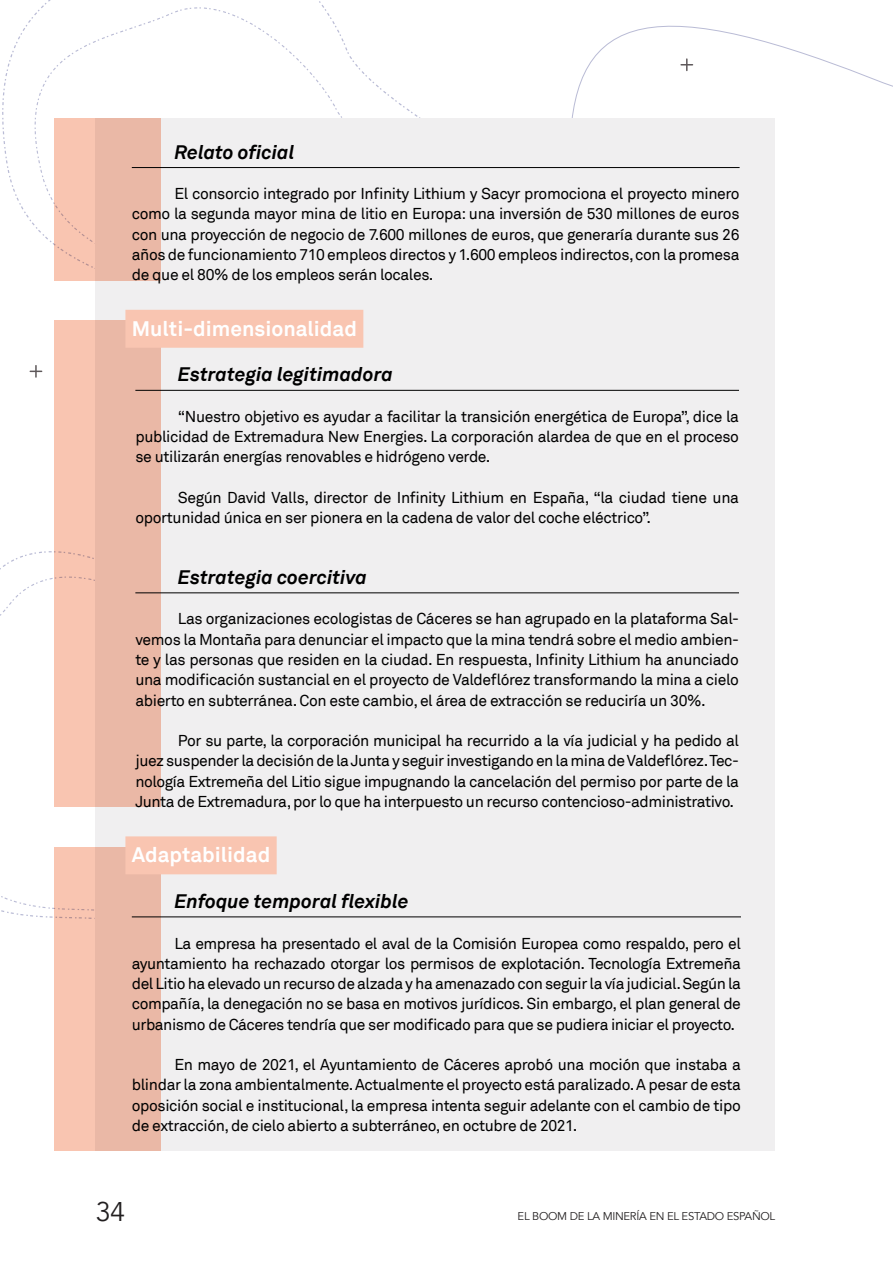
<style>
.page{position:relative;width:893px;height:1263px;background:#fff}
.page>*{position:absolute;margin:0;border:0;box-sizing:border-box;transform-origin:0 0}
.t1{font:27px "Avenir";color:#221f20}
.t2{font:700 21px "Akkurat";color:#fff}
.t3{font:italic 700 19.5px "Akkurat";color:#000}
.t4{font:15.75px/20.2px "Akkurat";letter-spacing:-.025em;color:#000;text-align:justify}
.t5{font:11.25px "Avenir";letter-spacing:-.025em;color:#221f20}
</style>
<div class="page">
<svg style="left:681px;top:59px;width:11px;height:11px"></svg>
<svg style="left:30px;top:366px;width:12px;height:11px"></svg>
<div style="left:96px;top:118px;width:679px;height:1033px;background:#f0eff0"></div>
<hr style="left:132px;top:167px;width:608px;height:1px;background:#000">
<div style="left:54px;top:118px;width:106px;height:162px;background:linear-gradient(to right,#fac6b2,#e5b4a3)"></div>
<div style="left:54px;top:847px;width:106px;height:304px;background:linear-gradient(to right,#fbc6b2,#e5b4a2)"></div>
<div style="left:54px;top:321px;width:106px;height:486px;background:linear-gradient(to right,#fbc6b2,#e5b4a2)"></div>
<div style="left:125px;top:310px;width:238px;height:38px;background:#f9c5b1"></div>
<hr style="left:135px;top:390px;width:604px;height:1px;background:#000">
<hr style="left:135px;top:592px;width:604px;height:1px;background:#000">
<div style="left:125px;top:836px;width:152px;height:38px;background:#f9c5b1"></div>
<hr style="left:132px;top:916px;width:609px;height:1px;background:#000">
<p class="t3" style="left:174px;top:139px;width:122px">Relato oficial</p>
<p class="t4" style="left:132px;top:184px;width:609px;text-indent:43px">El consorcio integrado por Infinity Lithium y Sacyr promociona el proyecto minero como la segunda mayor mina de litio en Europa: una inversión de 530 millones de euros con una proyección de negocio de 7.600 millones de euros, que generaría durante sus 26 años de funcionamiento 710 empleos directos y 1.600 empleos indirectos, con la promesa de que el 80% de los empleos serán locales.</p>
<h2 class="t2" style="left:132px;top:315px;width:227px">Multi-dimensionalidad</h2>
<p class="t3" style="left:178px;top:362px;width:217px">Estrategia legitimadora</p>
<p class="t4" style="left:135px;top:407px;width:605px;text-indent:43px">“Nuestro objetivo es ayudar a facilitar la transición energética de Europa”, dice la publicidad de Extremadura New Energies. La corporación alardea de que en el proceso se utilizarán energías renovables e hidrógeno verde.</p>
<p class="t4" style="left:135px;top:488px;width:605px;text-indent:43px">Según David Valls, director de Infinity Lithium en España, “la ciudad tiene una oportunidad única en ser pionera en la cadena de valor del coche eléctrico”.</p>
<p class="t3" style="left:178px;top:565px;width:191px">Estrategia coercitiva</p>
<p class="t4" style="left:135px;top:609px;width:605px;text-indent:43px">Las organizaciones ecologistas de Cáceres se han agrupado en la plataforma Sal&shy;vemos la Montaña para denunciar el impacto que la mina tendrá sobre el medio ambien&shy;te y las personas que residen en la ciudad. En respuesta, Infinity Lithium ha anunciado una modificación sustancial en el proyecto de Valdeflórez transformando la mina a cielo abierto en subterránea. Con este cambio, el área de extracción se reduciría un 30%.</p>
<p class="t4" style="left:135px;top:731px;width:605px;text-indent:43px">Por su parte, la corporación municipal ha recurrido a la vía judicial y ha pedido al juez suspender la decisión de la Junta y seguir investigando en la mina de Valdeflórez. Tec&shy;nología Extremeña del Litio sigue impugnando la cancelación del permiso por parte de la Junta de Extremadura, por lo que ha interpuesto un recurso contencioso-administrativo.</p>
<h2 class="t2" style="left:132px;top:842px;width:140px">Adaptabilidad</h2>
<p class="t3" style="left:174px;top:889px;width:236px">Enfoque temporal flexible</p>
<p class="t4" style="left:132px;top:933px;width:611px;text-indent:43px">La empresa ha presentado el aval de la Comisión Europea como respaldo, pero el ayuntamiento ha rechazado otorgar los permisos de explotación. Tecnología Extremeña del Litio ha elevado un recurso de alzada y ha amenazado con seguir la vía judicial. Según la compañía, la denegación no se basa en motivos jurídicos. Sin embargo, el plan general de urbanismo de Cáceres tendría que ser modificado para que se pudiera iniciar el proyecto.</p>
<p class="t4" style="left:132px;top:1055px;width:611px;text-indent:43px">En mayo de 2021, el Ayuntamiento de Cáceres aprobó una moción que instaba a blindar la zona ambientalmente. Actualmente el proyecto está paralizado. A pesar de esta oposición social e institucional, la empresa intenta seguir adelante con el cambio de tipo de extracción, de cielo abierto a subterráneo, en octubre de 2021.</p>
<h1 class="t1" style="left:96px;top:1196px;width:31px">34</h1>
<p class="t5" style="left:518px;top:1210px;width:259px">EL BOOM DE LA MINERÍA EN EL ESTADO ESPAÑOL</p>
</div>
